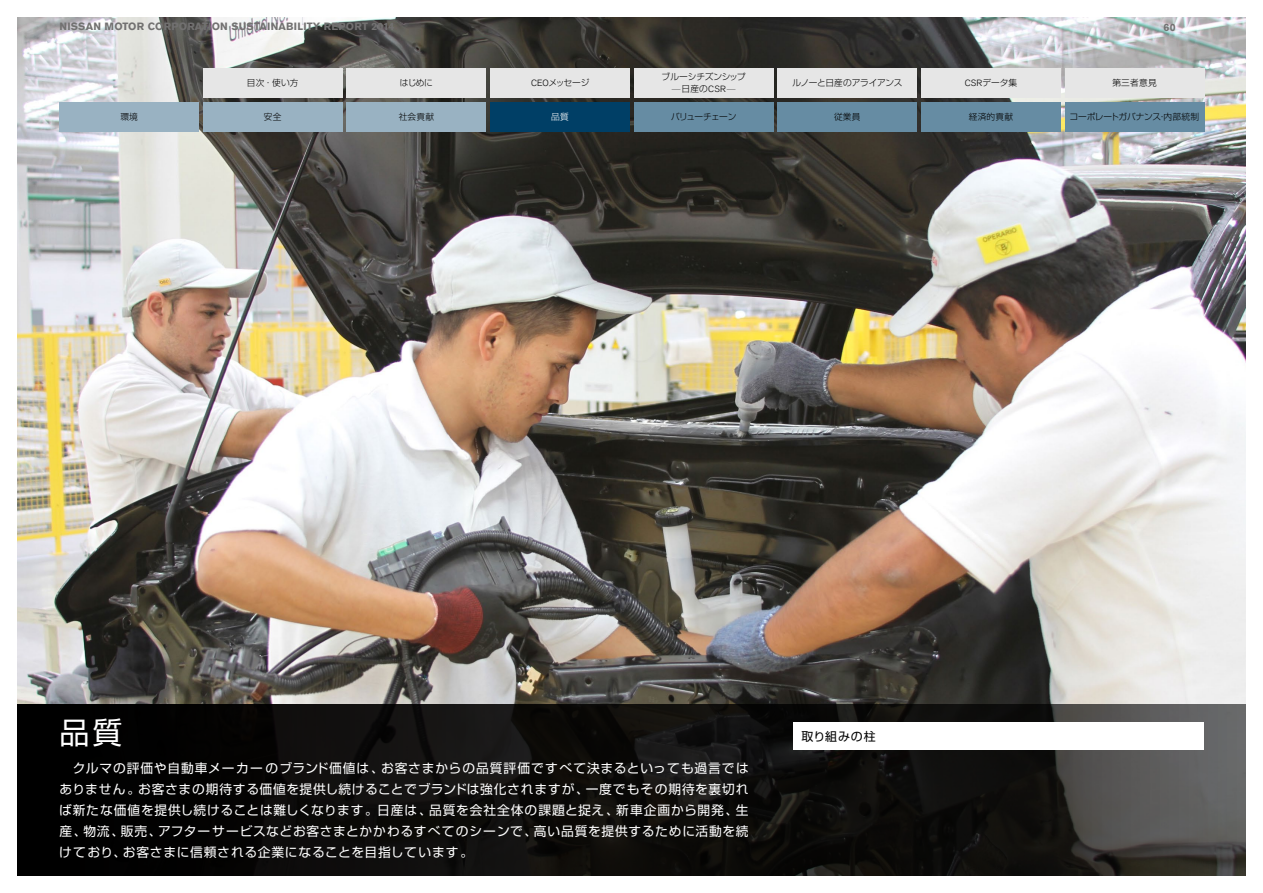
<style>
.page{position:relative;width:1263px;height:893px;background:#fff}
.page>*{position:absolute;margin:0;border:0;box-sizing:border-box;transform-origin:0 0}
.t1{font:30px "Shin Go Pr 5";color:#fff}
.t2{font:12.75px/21px "Shin Go Pr 5";letter-spacing:.055em;color:#fff;text-align:justify}
.t3{font:12px "Shin Go Pr 5";letter-spacing:.075em;color:#000}
.t4{font:700 10.5px "Nissan AG";letter-spacing:.02em;color:#727171}
.t5{font:300 8.7px/12px "Shin Go Pr 5";letter-spacing:-.005em;color:#000;text-align:center}
.t6{font:300 8.7px "Shin Go Pr 5";letter-spacing:-.025em;color:#000}
.t7{font:300 8.7px "Shin Go Pr 5";letter-spacing:-.035em;color:#000}
.t8{font:300 8.7px "Shin Go Pr 5";letter-spacing:-.075em;color:#000}
.t9{font:300 8.7px "Shin Go Pr 5";color:#fff}
.s1{font-family:"Nissan AG";font-size:9px}
</style>
<div class="page">
<img style="left:17px;top:17px;width:1229px;height:688px">
<svg style="left:17px;top:705px;width:1229px;height:171px;background:#161513"></svg>
<div style="left:793px;top:722px;width:410px;height:27px;background:#fff"></div>
<div style="left:490px;top:102px;width:140px;height:30px;background:#003f66"></div>
<div style="left:921px;top:102px;width:139px;height:30px;background:#668ca3"></div>
<div style="left:921px;top:68px;width:139px;height:30px;background:#e6e6e6"></div>
<div style="left:1065px;top:68px;width:139px;height:30px;background:#e6e6e6"></div>
<div style="left:490px;top:68px;width:140px;height:30px;background:#e6e6e6"></div>
<div style="left:347px;top:68px;width:139px;height:30px;background:#e6e6e6"></div>
<div style="left:203px;top:102px;width:139px;height:30px;background:#99b2c2"></div>
<div style="left:347px;top:102px;width:139px;height:30px;background:#99b2c2"></div>
<div style="left:634px;top:102px;width:139px;height:30px;background:#668ca3"></div>
<div style="left:778px;top:102px;width:139px;height:30px;background:#668ca3"></div>
<div style="left:1065px;top:102px;width:139px;height:30px;background:#668ca3"></div>
<div style="left:634px;top:68px;width:139px;height:30px;background:#e6e6e6"></div>
<div style="left:60px;top:102px;width:139px;height:30px;background:#99b2c2"></div>
<div style="left:778px;top:68px;width:139px;height:30px;background:#e6e6e6"></div>
<div style="left:203px;top:68px;width:139px;height:30px;background:#e6e6e6"></div>
<p class="t4" style="left:60px;top:20px;width:336px">NISSAN MOTOR CORPORATION SUSTAINABILITY REPORT 2014</p>
<p class="t4" style="left:1164px;top:21px;width:13px">60</p>
<p class="t5" style="left:120px;top:110px;width:19px">環境</p>
<p class="t5" style="left:662px;top:70px;width:85px">ブルーシチズンシップ<sup>–</sup>日産の<span class="s1">CSR</span><sup>–</sup></p>
<p class="t5" style="left:400px;top:76px;width:35px">はじめに</p>
<p class="t5" style="left:531px;top:76px;width:60px"><span class="s1">CEO</span>メッセージ</p>
<p class="t5" style="left:965px;top:76px;width:54px"><span class="s1">CSR</span>データ集</p>
<p class="t5" style="left:1112px;top:76px;width:46px">第三者意見</p>
<p class="t5" style="left:247px;top:76px;width:53px">目次・使い方</p>
<p class="t7" style="left:792px;top:76px;width:112px">ルノーと日産のアライアンス</p>
<p class="t5" style="left:264px;top:110px;width:19px">安全</p>
<p class="t5" style="left:399px;top:110px;width:37px">社会貢献</p>
<p class="t8" style="left:671px;top:110px;width:67px">バリューチェーン</p>
<p class="t5" style="left:834px;top:110px;width:28px">従業員</p>
<p class="t6" style="left:1069px;top:110px;width:131px">コーポレートガバナンス・内部統制</p>
<p class="t9" style="left:551px;top:110px;width:19px">品質</p>
<p class="t5" style="left:969px;top:110px;width:46px">経済的貢献</p>
<h1 class="t1" style="left:60px;top:708px;width:64px">品質</h1>
<p class="t2" style="left:59px;top:757px;width:691px">　クルマの評価や自動車メーカーのブランド価値は、お客さまからの品質評価ですべて決まるといっても過言ではありません。お客さまの期待する価値を提供し続けることでブランドは強化されますが、一度でもその期待を裏切れば新たな価値を提供し続けることは難しくなります。日産は、品質を会社全体の課題と捉え、新車企画から開発、生産、物流、販売、アフターサービスなどお客さまとかかわるすべてのシーンで、高い品質を提供するために活動を続けており、お客さまに信頼される企業になることを目指しています。</p>
<p class="t3" style="left:801px;top:726px;width:76px">取り組みの柱</p>
</div>
